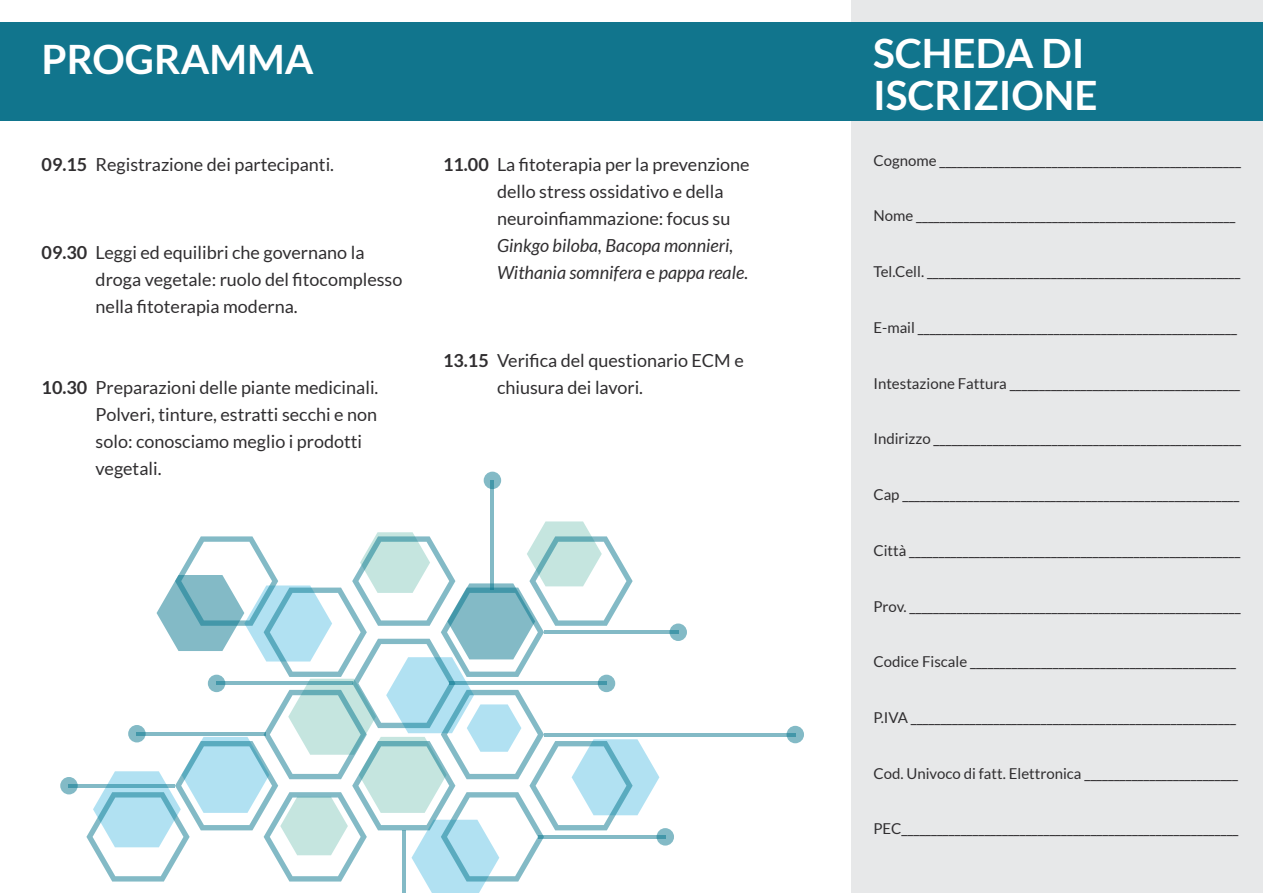
<style>
.page{position:relative;width:1263px;height:893px;background:#fff}
.page>*{position:absolute;margin:0;border:0;box-sizing:border-box;transform-origin:0 0}
.t1{font:700 40.5px/42px "Lato";color:#fff}
.t2{font:18px/27px "Lato";color:#302e30}
.t3{font:italic 18px/27px "Lato";color:#302e30}
.t4{font:15px "Lato";color:#302e30}
.s1{font-weight:700}
.s2{font-style:normal}
</style>
<div class="page">
<div style="left:851px;top:0;width:412px;height:893px;background:#e7e8e9"></div>
<div style="left:0;top:23px;width:1263px;height:98px;background:#11758d"></div>
<svg style="left:86px;top:521px;width:573px;height:372px"></svg>
<hr style="left:136px;top:732px;width:130px;height:4px;background:#83bac6">
<svg style="left:128px;top:725px;width:18px;height:17px"></svg>
<hr style="left:544px;top:733px;width:252px;height:3px;background:#00738b">
<svg style="left:786px;top:726px;width:18px;height:17px"></svg>
<hr style="left:491px;top:480px;width:3px;height:110px;background:#00738b">
<svg style="left:484px;top:472px;width:17px;height:17px"></svg>
<hr style="left:538px;top:835px;width:128px;height:3px;background:#00738b">
<svg style="left:656px;top:828px;width:18px;height:18px"></svg>
<hr style="left:216px;top:682px;width:136px;height:3px;background:#00738b">
<svg style="left:208px;top:675px;width:17px;height:17px"></svg>
<hr style="left:449px;top:682px;width:158px;height:3px;background:#00738b">
<svg style="left:598px;top:675px;width:17px;height:17px"></svg>
<hr style="left:544px;top:631px;width:135px;height:3px;background:#00738b">
<svg style="left:669px;top:623px;width:18px;height:18px"></svg>
<hr style="left:402px;top:830px;width:3px;height:63px;background:#00738b">
<hr style="left:69px;top:784px;width:106px;height:3px;background:#00738b">
<svg style="left:60px;top:777px;width:18px;height:17px"></svg>
<h1 class="t1" style="left:42px;top:40px;width:273px">PROGRAMMA</h1>
<p class="t2" style="left:42px;top:152px;width:294px"><span class="s1">09.15</span> Registrazione dei partecipanti.</p>
<p class="t2" style="left:96px;top:240px;width:308px;text-indent:-54px"><span class="s1">09.30</span> Leggi ed equilibri che governano la droga vegetale: ruolo del fitocomplesso nella fitoterapia moderna.</p>
<p class="t2" style="left:96px;top:375px;width:284px;text-indent:-54px"><span class="s1">10.30</span> Preparazioni delle piante medicinali.<br>Polveri, tinture, estratti secchi e non solo: conosciamo meglio i prodotti vegetali.</p>
<p class="t2" style="left:497px;top:152px;width:254px;text-indent:-54px"><span class="s1">11.00</span> La fitoterapia per la prevenzione dello stress ossidativo e della neuroinfiammazione: focus su</p>
<p class="t3" style="left:497px;top:233px;width:253px">Ginkgo biloba, Bacopa monnieri,<br>Withania somnifera <span class="s2">e</span> pappa reale<span class="s2">.</span></p>
<p class="t2" style="left:497px;top:348px;width:248px;text-indent:-54px"><span class="s1">13.15</span> Verifica del questionario ECM e chiusura dei lavori.</p>
<h1 class="t1" style="left:873px;top:35px;width:226px">SCHEDA DI<br>ISCRIZIONE</h1>
<p class="t4" style="left:873px;top:154px;width:369px">Cognome ___________________________________________________</p>
<p class="t4" style="left:873px;top:209px;width:363px">Nome ______________________________________________________</p>
<p class="t4" style="left:873px;top:265px;width:368px">Tel.Cell. _____________________________________________________</p>
<p class="t4" style="left:873px;top:321px;width:365px">E-mail ______________________________________________________</p>
<p class="t4" style="left:873px;top:376px;width:368px">Intestazione Fattura _______________________________________</p>
<p class="t4" style="left:873px;top:432px;width:369px">Indirizzo ____________________________________________________</p>
<p class="t4" style="left:873px;top:488px;width:367px">Cap _________________________________________________________</p>
<p class="t4" style="left:873px;top:544px;width:368px">Città ________________________________________________________</p>
<p class="t4" style="left:873px;top:599px;width:369px">Prov. ________________________________________________________</p>
<p class="t4" style="left:873px;top:655px;width:364px">Codice Fiscale _____________________________________________</p>
<p class="t4" style="left:873px;top:711px;width:364px">P.IVA _______________________________________________________</p>
<p class="t4" style="left:873px;top:767px;width:366px">Cod. Univoco di fatt. Elettronica __________________________</p>
<p class="t4" style="left:873px;top:822px;width:367px">PEC_________________________________________________________</p>
</div>
